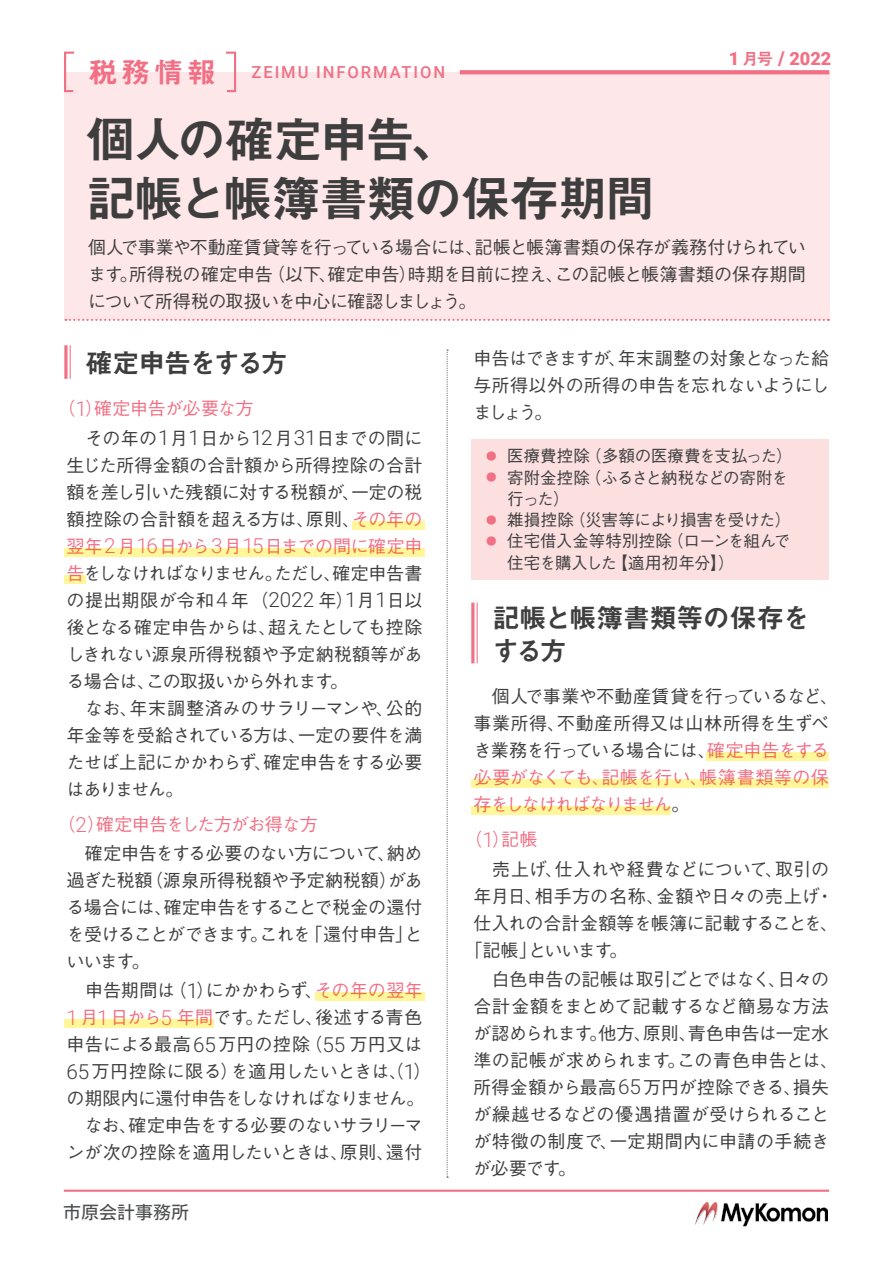
<style>
.page{position:relative;width:893px;height:1263px;background:#fff}
.page>*{position:absolute;margin:0;border:0;box-sizing:border-box;transform-origin:0 0}
.大タイトル{font:49.5px "Midashi Go Pr 6 N MB31";letter-spacing:-.04em;color:#3e3e3f}
.大タイトル-2{font:49.5px "Midashi Go Pr 6 N MB31";letter-spacing:-.06em;color:#3e3e3f}
.中タイトル{font:27px/33px "Midashi Go Pr 6 N MB31";letter-spacing:-.02em;color:#3e3e3f}
.中タイトル-2{font:27px "Midashi Go Pr 6 N MB31";letter-spacing:-.07em;color:#3e3e3f}
.中タイトル-3{font:900 18.15px "Roboto";color:#f17085}
.本文スタイル{font:500 18px/27px "Gothic BBB Pr 6 N";letter-spacing:-.02em;color:#3e3e3f;text-align:justify}
.本文スタイル-2{font:500 18px/27px "Gothic BBB Pr 6 N";color:#3e3e3f}
.本文スタイル-3{font:500 18px "Gothic BBB Pr 6 N";letter-spacing:-.03em;color:#f17085}
.本文スタイル-4{font:500 18px "Gothic BBB Pr 6 N";letter-spacing:.02em;color:#3e3e3f}
.t1{font:18px "Motoya L Cedar W3 90 ms RKSJ H";color:#4c4d4e}
.注釈スタイル{font:500 16.5px "Gothic BBB Pr 6 N";letter-spacing:-.015em;color:#3e3e3f}
.注釈スタイル-2{font:500 16.5px "Roboto";letter-spacing:.115em;color:#f17085}
.注釈スタイル-3{font:500 16.5px "Gothic BBB Pr 6 N";letter-spacing:-.05em;color:#3e3e3f}
.注釈スタイル-4{font:500 16.5px "Gothic BBB Pr 6 N";letter-spacing:-.04em;color:#3e3e3f}
.s1{font-family:"Midashi Go Pr 6 N MB31";font-weight:400;font-size:28.8px}
.s2{font-family:"Midashi Go Pr 6 N MB31";font-weight:400;font-size:16.5px}
.s3{font-size:18.9px}
.s4{font-family:"Roboto";font-weight:300;font-size:20.7px}
.s5{color:#f17085}
.s6{font-family:"Roboto";font-weight:300;font-size:20.7px;color:#f17085}
.s7{font-size:10.5px;color:#f17085}
</style>
<div class="page">
<img style="left:695px;top:1202px;width:132px;height:24px">
<div style="left:64px;top:72px;width:766px;height:248px;background:#fde7e8"></div>
<svg style="left:66px;top:319px;width:763px;height:2px"></svg>
<hr style="left:64px;top:1189px;width:765px;height:3px;background:#f17085">
<svg style="left:460px;top:70px;width:369px;height:4px"></svg>
<svg style="left:64px;top:51px;width:11px;height:42px"></svg>
<svg style="left:226px;top:51px;width:11px;height:42px"></svg>
<svg style="left:447px;top:350px;width:1px;height:828px"></svg>
<hr style="left:70px;top:345px;width:1px;height:34px;background:#f17085">
<svg style="left:64px;top:345px;width:4px;height:34px"></svg>
<div style="left:471px;top:439px;width:357px;height:140px;background:#fce0e0"></div>
<hr style="left:477px;top:603px;width:1px;height:60px;background:#f17085">
<hr style="left:471px;top:603px;width:3px;height:60px;background:#f17085">
<div style="left:64px;top:548px;width:360px;height:8px;background:#fff79a"></div>
<div style="left:352px;top:521px;width:72px;height:9px;background:#fff79a"></div>
<div style="left:64px;top:575px;width:22px;height:9px;background:#fff79a"></div>
<div style="left:64px;top:1019px;width:150px;height:9px;background:#fff79a"></div>
<div style="left:315px;top:992px;width:109px;height:9px;background:#fff79a"></div>
<div style="left:471px;top:779px;width:358px;height:9px;background:#fff79a"></div>
<div style="left:471px;top:806px;width:200px;height:9px;background:#fff79a"></div>
<div style="left:706px;top:752px;width:123px;height:9px;background:#fff79a"></div>
<p class="注釈スタイル-2" style="left:88px;top:60px;width:358px"><span class="s1">税務情報　</span>ZEIMU INFORMATION</p>
<p class="大タイトル-2" style="left:86px;top:100px;width:375px">個人の確定申告、</p>
<p class="大タイトル" style="left:86px;top:159px;width:571px">記帳と帳簿書類の保存期間</p>
<p class="中タイトル-3" style="left:729px;top:46px;width:104px">1 <span class="s2">月号</span> <span class="s3">/</span> 2022</p>
<p class="本文スタイル" style="left:88px;top:232px;width:719px">個人で事業や不動産賃貸等を行っている場合には、記帳と帳簿書類の保存が義務付けられています。所得税の確定申告（以下、確定申告）時期を目前に控え、この記帳と帳簿書類の保存期間について所得税の取扱いを中心に確認しましょう。</p>
<p class="中タイトル-2" style="left:86px;top:341px;width:204px">確定申告をする方</p>
<p class="本文スタイル-3" style="left:58px;top:394px;width:197px">（<span class="s4">1</span>）確定申告が必要な方</p>
<p class="本文スタイル" style="left:67px;top:423px;width:357px">　その年の<span class="s4">1</span>月<span class="s4">1</span>日から<span class="s4">12</span>月<span class="s4">31</span>日までの間に生じた所得金額の合計額から所得控除の合計額を差し引いた残額に対する税額が、一定の税額控除の合計額を超える方は、原則、<span class="s5">その年の翌年</span><span class="s6">2</span><span class="s5">月</span><span class="s6">16</span><span class="s5">日から</span><span class="s6">3</span><span class="s5">月</span><span class="s6">15</span><span class="s5">日までの間に確定申告</span>をしなければなりません。ただし、確定申告書の提出期限が令和<span class="s4">4</span>年（<span class="s4">2022</span> 年）<span class="s4">1</span>月<span class="s4">1</span>日以後となる確定申告からは、超えたとしても控除しきれない源泉所得税額や予定納税額等がある場合は、この取扱いから外れます。</p>
<p class="本文スタイル" style="left:67px;top:693px;width:357px">　なお、年末調整済みのサラリーマンや、公的年金等を受給されている方は、一定の要件を満たせば上記にかかわらず、確定申告をする必要はありません。</p>
<p class="本文スタイル-3" style="left:58px;top:810px;width:262px">（<span class="s4">2</span>）確定申告をした方がお得な方</p>
<p class="本文スタイル" style="left:67px;top:839px;width:357px">　確定申告をする必要のない方について、納め過ぎた税額（源泉所得税額や予定納税額）がある場合には、確定申告をすることで税金の還付を受けることができます。これを「還付申告」といいます。</p>
<p class="本文スタイル" style="left:67px;top:976px;width:366px;text-align:left">　申告期間は（<span class="s4">1</span>）にかかわらず、<span class="s5">その年の翌年<br></span><span class="s6">1</span> <span class="s5">月</span><span class="s6">1</span> <span class="s5">日から</span><span class="s6">5</span> <span class="s5">年間</span>です。ただし、後述する青色申告による最高<span class="s4">65</span>万円の控除（<span class="s4">55</span> 万円又は<br><span class="s4">65</span>万円控除に限る）を適用したいときは、（<span class="s4">1</span>）の期限内に還付申告をしなければなりません。</p>
<p class="本文スタイル" style="left:67px;top:1111px;width:357px">　なお、確定申告をする必要のないサラリーマンが次の控除を適用したいときは、原則、還付</p>
<p class="t1" style="left:63px;top:1204px;width:127px">市原会計事務所</p>
<p class="本文スタイル" style="left:473px;top:344px;width:357px">申告はできますが、年末調整の対象となった給与所得以外の所得の申告を忘れないようにしましょう。</p>
<p class="注釈スタイル" style="left:486px;top:443px;width:308px"><span class="s7">●</span> 医療費控除（多額の医療費を支払った）</p>
<p class="注釈スタイル-3" style="left:486px;top:464px;width:303px"><span class="s7">●</span> 寄附金控除（ふるさと納税などの寄附を</p>
<p class="注釈スタイル" style="left:507px;top:485px;width:64px">行った）</p>
<p class="注釈スタイル-4" style="left:486px;top:507px;width:306px"><span class="s7">●</span> 雑損控除（災害等により損害を受けた）</p>
<p class="注釈スタイル" style="left:486px;top:528px;width:306px"><span class="s7">●</span> 住宅借入金等特別控除（ローンを組んで</p>
<p class="注釈スタイル" style="left:507px;top:549px;width:229px">住宅を購入した【適用初年分】）</p>
<p class="中タイトル" style="left:493px;top:600px;width:319px">記帳と帳簿書類等の保存をする方</p>
<p class="本文スタイル" style="left:473px;top:681px;width:366px;text-align:left">　個人で事業や不動産賃貸を行っているなど、事業所得、不動産所得又は山林所得を生ずべき業務を行っている場合には、<span class="s5">確定申告をする必要がなくても、記帳を行い、帳簿書類等の保存をしなければなりません</span>。</p>
<p class="本文スタイル-3" style="left:464px;top:825px;width:74px">（<span class="s4">1</span>）記帳</p>
<p class="本文スタイル" style="left:473px;top:854px;width:357px">　売上げ、仕入れや経費などについて、取引の</p>
<p class="本文スタイル-4" style="left:473px;top:881px;width:362px">年月日、相手方の名称、金額や日々の売上げ・</p>
<p class="本文スタイル" style="left:473px;top:908px;width:366px">仕入れの合計金額等を帳簿に記載することを、</p>
<p class="本文スタイル" style="left:464px;top:935px;width:165px">「記帳」といいます。</p>
<p class="本文スタイル-2" style="left:473px;top:964px;width:366px">　白色申告の記帳は取引ごとではなく、日々の合計金額をまとめて記載するなど簡易な方法が認められます。他方、原則、青色申告は一定水準の記帳が求められます。この青色申告とは、所得金額から最高<span class="s4">65</span>万円が控除できる、損失が繰越せるなどの優遇措置が受けられることが特徴の制度で、一定期間内に申請の手続きが必要です。</p>
</div>
